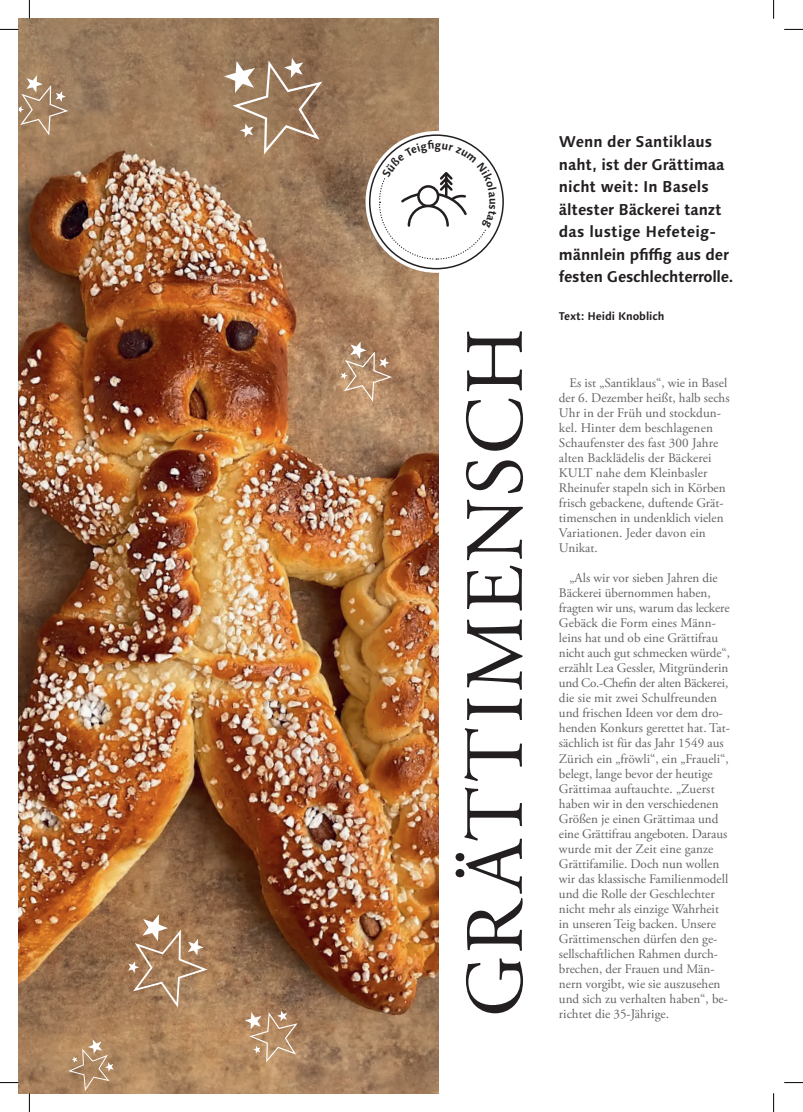
<style>
.page{position:relative;width:803px;height:1112px;background:#fff}
.page>*{position:absolute;margin:0;border:0;box-sizing:border-box;transform-origin:0 0}
._03-headline-garamond-80pt{font:82.5px "Adobe Garamond Pro";letter-spacing:.035em;color:#231f20}
._03-fliess-intro{font:700 15.62px/22.5px "Syntax Next LT Pro";letter-spacing:-.01em;color:#231f20}
._03-fliesstext{font:13.12px/15px "Adobe Garamond Pro";color:#636366}
._03-fliess-intro-2{font:700 11.25px "Syntax Next LT Pro";letter-spacing:-.01em;color:#231f20}
</style>
<div class="page">
<img style="left:19px;top:19px;width:419px;height:1073px">
<svg style="left:128px;top:914px;width:80px;height:93px;background:#af8a69"></svg>
<svg style="left:224px;top:58px;width:98px;height:96px;background:#a5886d"></svg>
<svg style="left:245px;top:1010px;width:53px;height:52px;background:#bc9876"></svg>
<svg style="left:341px;top:341px;width:51px;height:61px;background:#bb9778"></svg>
<svg style="left:19px;top:75px;width:49px;height:60px;background:#ad8f72"></svg>
<svg style="left:68px;top:1039px;width:46px;height:51px;background:#b69370"></svg>
<svg style="left:365px;top:131px;width:142px;height:142px"></svg>
<svg style="left:0;top:29px;width:19px;height:1px"></svg>
<svg style="left:784px;top:29px;width:19px;height:1px"></svg>
<svg style="left:0;top:1081px;width:19px;height:2px"></svg>
<svg style="left:784px;top:1082px;width:19px;height:1px"></svg>
<svg style="left:29px;top:0;width:1px;height:19px"></svg>
<svg style="left:29px;top:1092px;width:1px;height:19px"></svg>
<svg style="left:773px;top:0;width:1px;height:19px"></svg>
<svg style="left:773px;top:1093px;width:1px;height:18px"></svg>
<svg style="left:373px;top:135px;width:130px;height:125px"></svg>
<p class="_03-headline-garamond-80pt" style="left:446px;top:1016px;width:690px;rotate:-90deg">GRÄTTIMENSCH</p>
<p class="_03-fliess-intro" style="left:559px;top:130px;width:176px">Wenn der Santiklaus naht, ist der Grättimaa nicht weit: In Basels ältester Bäckerei tanzt das lustige Hefeteig&shy;männlein pfiffig aus der festen Geschlechterrolle.</p>
<p class="_03-fliess-intro-2" style="left:559px;top:308px;width:107px">Text: Heidi Knoblich</p>
<p class="_03-fliesstext" style="left:559px;top:376px;width:172px;text-indent:11px">Es ist „Santiklaus“, wie in Basel der 6. Dezember heißt, halb sechs<br>Uhr in der Früh und stockdun&shy;kel. Hinter dem beschlagenen<br>Schaufenster des fast 300 Jahre alten Backlädelis der Bäckerei<br>KULT nahe dem Kleinbasler<br>Rheinufer stapeln sich in Körben frisch gebackene, duftende Grät&shy;timenschen in undenklich vielen<br>Variationen. Jeder davon ein<br>Unikat.</p>
<p class="_03-fliesstext" style="left:559px;top:571px;width:173px;text-indent:11px">„Als wir vor sieben Jahren die<br>Bäckerei übernommen haben, fragten wir uns, warum das leckere<br>Gebäck die Form eines Männ&shy;leins hat und ob eine Grättifrau nicht auch gut schmecken würde“, erzählt Lea Gessler, Mitgründerin und Co.-Chefin der alten Bäckerei, die sie mit zwei Schulfreunden und frischen Ideen vor dem dro&shy;henden Konkurs gerettet hat. Tat&shy;sächlich ist für das Jahr 1549 aus<br>Zürich ein „fröwli“, ein „Fraueli“, belegt, lange bevor der heutige<br>Grättimaa auftauchte. „Zuerst haben wir in den verschiedenen<br>Größen je einen Grättimaa und eine Grättifrau angeboten. Daraus wurde mit der Zeit eine ganze<br>Grättifamilie. Doch nun wollen wir das klassische Familienmodell und die Rolle der Geschlechter nicht mehr als einzige Wahrheit in unseren Teig backen. Unsere<br>Grättimenschen dürfen den ge&shy;sellschaftlichen Rahmen durch&shy;brechen, der Frauen und Män&shy;nern vorgibt, wie sie auszusehen und sich zu verhalten haben“, be&shy;richtet die 35-Jährige.</p>
</div>
